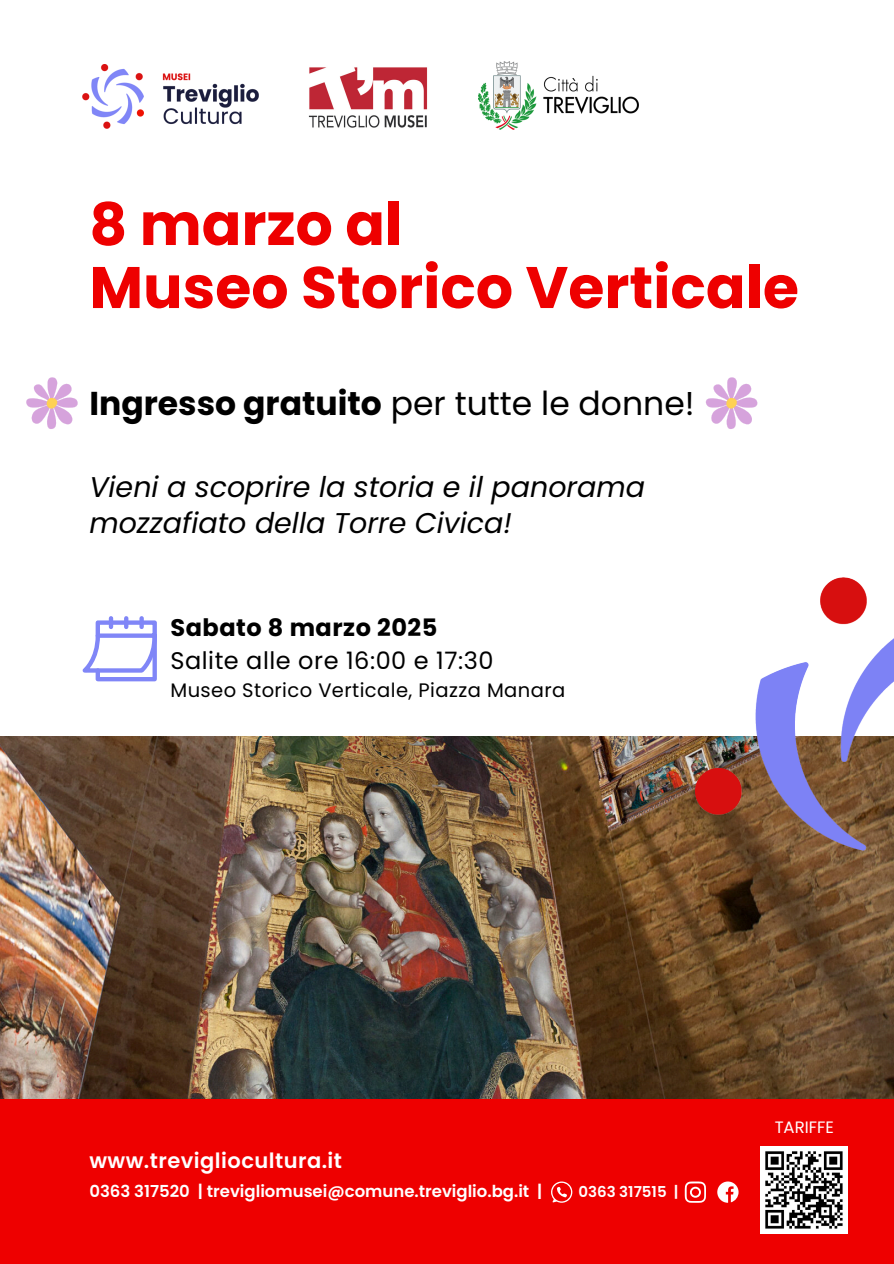
<style>
.page{position:relative;width:894px;height:1264px;background:#fff}
.page>*{position:absolute;margin:0;border:0;box-sizing:border-box;transform-origin:0 0}
.t1{font:700 58.5px/63px "Poppins";color:#e00}
.t2{font:700 33px "Poppins";color:#000}
.t3{font:italic 28.5px/36px "Poppins";color:#000}
.t4{font:24px/32.7px "Poppins";letter-spacing:.02em;color:#000}
.t5{font:600 21px "Poppins";letter-spacing:.02em;color:#fff}
.t6{font:19.5px "Poppins";letter-spacing:.02em;color:#000}
.t7{font:600 16.5px "Poppins";color:#fff}
.t8{font:16.5px "Poppins";color:#fff}
.t9{font:600 15px "Poppins";color:#fff}
.s1{font-weight:400}
.s2{font-weight:700}
</style>
<div class="page">
<img style="left:0;top:736px;width:893px;height:363px">
<div style="left:0;top:1099px;width:893px;height:164px;background:#e00"></div>
<svg style="left:684px;top:1181px;width:21px;height:21px"></svg>
<svg style="left:551px;top:1181px;width:21px;height:21px"></svg>
<svg style="left:717px;top:1181px;width:21px;height:21px"></svg>
<img style="left:478px;top:62px;width:160px;height:67px">
<img style="left:308px;top:67px;width:120px;height:61px">
<img style="left:83px;top:65px;width:175px;height:63px">
<img style="left:760px;top:1146px;width:87px;height:87px">
<img style="left:695px;top:577px;width:198px;height:274px">
<svg style="left:83px;top:618px;width:74px;height:64px"></svg>
<svg style="left:705px;top:377px;width:52px;height:52px"></svg>
<svg style="left:26px;top:377px;width:52px;height:52px"></svg>
<h1 class="t1" style="left:89px;top:193px;width:711px">8 marzo al<br>Museo Storico Verticale</h1>
<p class="t2" style="left:89px;top:380px;width:606px">Ingresso gratuito <span class="s1">per tutte le donne!</span></p>
<p class="t3" style="left:89px;top:469px;width:557px">Vieni a scoprire la storia e il panorama mozzafiato della Torre Civica!</p>
<p class="t4" style="left:170px;top:611px;width:324px"><span class="s2">Sabato 8 marzo 2025<br></span>Salite alle ore 16:00 e 17:30</p>
<p class="t6" style="left:170px;top:676px;width:396px">Museo Storico Verticale, Piazza Manara</p>
<p class="t5" style="left:89px;top:1146px;width:254px">www.trevigliocultura.it</p>
<h2 class="t7" style="left:89px;top:1179px;width:454px">0363 317520 | trevigliomusei@comune.treviglio.bg.it |</h2>
<p class="t9" style="left:578px;top:1180px;width:101px">0363 317515 |</p>
<h3 class="t8" style="left:774px;top:1116px;width:61px">TARIFFE</h3>
</div>
